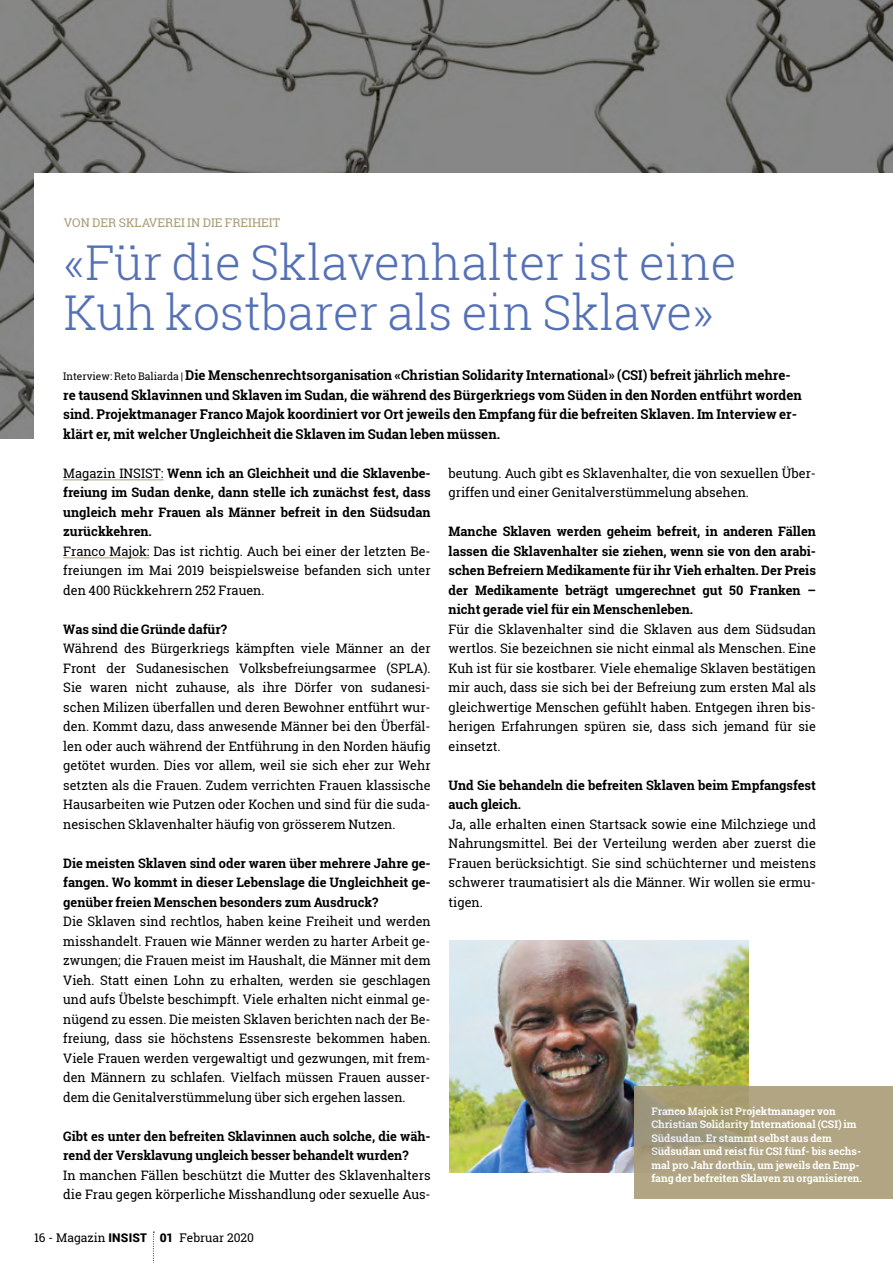
<style>
.page{position:relative;width:893px;height:1263px;background:#fff}
.page>*{position:absolute;margin:0;border:0;box-sizing:border-box;transform-origin:0 0}
.t1{font:300 48px/49.5px "Roboto Slab";color:#5470b6}
.t2{font:700 13.5px/19.5px "Roboto Slab";color:#000}
.t3{font:13.05px/19.5px "Roboto Slab";color:#000;text-align:justify}
.t4{font:700 13.05px/19.5px "Roboto Slab";color:#000;text-align:justify}
.t5{font:12px "Roboto Slab";color:#000}
.t6{font:12px "Roboto Slab";color:#a99b76}
.t7{font:700 10.5px/13.5px "Roboto Slab";color:#fff}
.s1{font-weight:400;font-size:10.5px}
.s2{font-weight:400}
.s3{font-family:"Roboto";font-weight:900}
</style>
<div class="page">
<svg style="left:153px;top:1232px;width:1px;height:31px"></svg>
<img style="left:0;top:0;width:892px;height:439px">
<div style="left:34px;top:173px;width:859px;height:500px;background:#fff"></div>
<hr style="left:63px;top:479px;width:101px;height:1px;background:#a99b76">
<hr style="left:63px;top:557px;width:86px;height:1px;background:#a99b76">
<img style="left:449px;top:940px;width:300px;height:232px">
<svg style="left:634px;top:1087px;width:259px;height:112px;background:#aca17f"></svg>
<p class="t6" style="left:64px;top:214px;width:218px">VON DER SKLAVEREI IN DIE FREIHEIT</p>
<h1 class="t1" style="left:64px;top:237px;width:674px">«Für die Sklavenhalter ist eine<br>Kuh kostbarer als ein Sklave»</h1>
<p class="t2" style="left:63px;top:365px;width:740px"><span class="s1">Interview: Reto Baliarda |</span> Die Menschenrechtsorganisation «Christian Solidarity International» (CSI) befreit jährlich mehre&shy;re tausend Sklavinnen und Sklaven im Sudan, die während des Bürgerkriegs vom Süden in den Norden entführt worden sind. Projektmanager Franco Majok koordiniert vor Ort jeweils den Empfang für die befreiten Sklaven. Im Interview er&shy;klärt er, mit welcher Ungleichheit die Sklaven im Sudan leben müssen.</p>
<p class="t4" style="left:63px;top:463px;width:369px"><span class="s2">Magazin INSIST:</span> Wenn ich an Gleichheit und die Sklavenbe&shy;freiung im Sudan denke, dann stelle ich zunächst fest, dass ungleich mehr Frauen als Männer befreit in den Südsudan zurückkehren.</p>
<p class="t3" style="left:63px;top:541px;width:369px">Franco Majok: Das ist richtig. Auch bei einer der letzten Be&shy;freiungen im Mai 2019 beispielsweise befanden sich unter den 400 Rückkehrern 252 Frauen.</p>
<p class="t4" style="left:63px;top:619px;width:165px">Was sind die Gründe dafür?</p>
<p class="t3" style="left:63px;top:638px;width:369px">Während des Bürgerkriegs kämpften viele Männer an der Front der Sudanesischen Volksbefreiungsarmee (SPLA).<br>Sie waren nicht zuhause, als ihre Dörfer von sudanesi&shy;schen Milizen überfallen und deren Bewohner entführt wur&shy;den. Kommt dazu, dass anwesende Männer bei den Überfäl&shy;len oder auch während der Entführung in den Norden häufig getötet wurden. Dies vor allem, weil sie sich eher zur Wehr setzten als die Frauen. Zudem verrichten Frauen klassische Hausarbeiten wie Putzen oder Kochen und sind für die suda&shy;nesischen Sklavenhalter häufig von grösserem Nutzen.</p>
<p class="t4" style="left:63px;top:853px;width:369px">Die meisten Sklaven sind oder waren über mehrere Jahre ge&shy;fangen. Wo kommt in dieser Lebenslage die Ungleichheit ge&shy;genüber freien Menschen besonders zum Ausdruck?</p>
<p class="t3" style="left:63px;top:911px;width:369px">Die Sklaven sind rechtlos, haben keine Freiheit und werden misshandelt. Frauen wie Männer werden zu harter Arbeit ge&shy;zwungen; die Frauen meist im Haushalt, die Männer mit dem Vieh. Statt einen Lohn zu erhalten, werden sie geschlagen und aufs Übelste beschimpft. Viele erhalten nicht einmal ge&shy;nügend zu essen. Die meisten Sklaven berichten nach der Be&shy;freiung, dass sie höchstens Essensreste bekommen haben.<br>Viele Frauen werden vergewaltigt und gezwungen, mit frem&shy;den Männern zu schlafen. Vielfach müssen Frauen ausser&shy;dem die Genitalverstümmelung über sich ergehen lassen.</p>
<p class="t4" style="left:63px;top:1126px;width:369px">Gibt es unter den befreiten Sklavinnen auch solche, die wäh&shy;rend der Versklavung ungleich besser behandelt wurden?</p>
<p class="t3" style="left:63px;top:1165px;width:369px">In manchen Fällen beschützt die Mutter des Sklavenhalters die Frau gegen körperliche Misshandlung oder sexuelle Aus-</p>
<p class="t3" style="left:449px;top:463px;width:369px">beutung. Auch gibt es Sklavenhalter, die von sexuellen Über&shy;griffen und einer Genitalverstümmelung absehen.</p>
<p class="t4" style="left:449px;top:521px;width:369px">Manche Sklaven werden geheim befreit, in anderen Fällen lassen die Sklavenhalter sie ziehen, wenn sie von den arabi&shy;schen Befreiern Medikamente für ihr Vieh erhalten. Der Preis der Medikamente beträgt umgerechnet gut 50 Franken – nicht gerade viel für ein Menschenleben.</p>
<p class="t3" style="left:449px;top:619px;width:369px">Für die Sklavenhalter sind die Sklaven aus dem Südsudan wertlos. Sie bezeichnen sie nicht einmal als Menschen. Eine Kuh ist für sie kostbarer. Viele ehemalige Sklaven bestätigen mir auch, dass sie sich bei der Befreiung zum ersten Mal als gleichwertige Menschen gefühlt haben. Entgegen ihren bis&shy;herigen Erfahrungen spüren sie, dass sich jemand für sie einsetzt.</p>
<p class="t4" style="left:449px;top:775px;width:369px">Und Sie behandeln die befreiten Sklaven beim Empfangsfest auch gleich.</p>
<p class="t3" style="left:449px;top:814px;width:369px">Ja, alle erhalten einen Startsack sowie eine Milchziege und Nahrungsmittel. Bei der Verteilung werden aber zuerst die Frauen berücksichtigt. Sie sind schüchterner und meistens schwerer traumatisiert als die Männer. Wir wollen sie ermu&shy;tigen.</p>
<p class="t7" style="left:651px;top:1104px;width:212px">Franco Majok ist Projektmanager von Christian Solidarity International (CSI) im Südsudan. Er stammt selbst aus dem Südsudan und reist für CSI fünf- bis sechs&shy;mal pro Jahr dorthin, um jeweils den Emp&shy;fang der befreiten Sklaven zu organisieren.</p>
<p class="t5" style="left:34px;top:1229px;width:222px">16 - Magazin <span class="s3">INSIST 01</span> Februar 2020</p>
</div>
